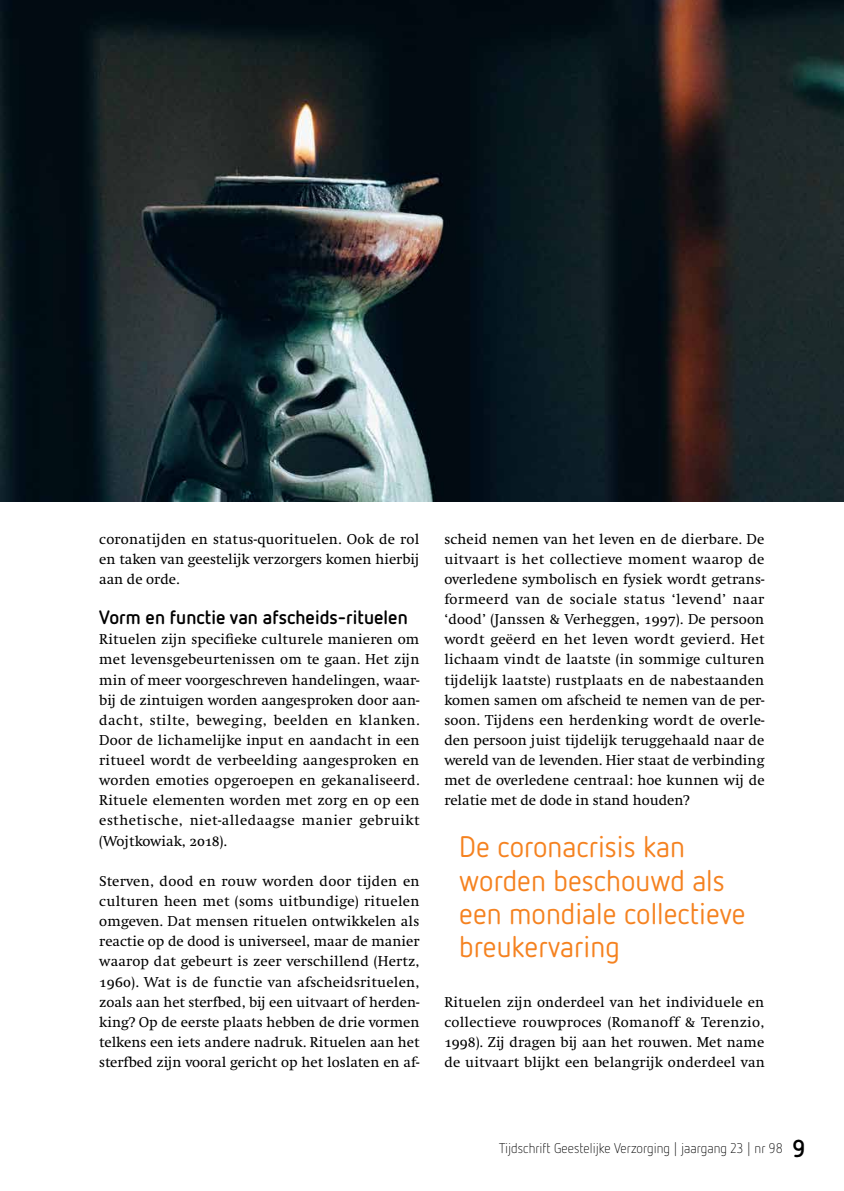
<style>
.page{position:relative;width:844px;height:1191px;background:#fff}
.page>*{position:absolute;margin:0;border:0;box-sizing:border-box;transform-origin:0 0}
.t1{font:29.75px/33.2px "Netto OT";color:#f58220}
.t2{font:700 19.25px "Netto OT";color:#000}
.t3{font:14.88px/20.1px "Swift ISE";color:#000;text-align:justify}
.t4{font:300 14px "Netto OT";color:#000}
.s1{font-weight:700;font-size:24.5px}
</style>
<div class="page">
<img style="left:0;top:0;width:843px;height:502px">
<p class="t3" style="left:99px;top:529px;width:321px">coronatijden en status-quorituelen. Ook de rol en taken van geestelijk verzorgers komen hierbij aan de orde.</p>
<p class="t2" style="left:99px;top:605px;width:310px">Vorm en functie van afscheids-rituelen</p>
<p class="t3" style="left:99px;top:629px;width:322px">Rituelen zijn specifieke culturele manieren om met levensgebeurtenissen om te gaan. Het zijn min of meer voorgeschreven handelingen, waar&shy;bij de zintuigen worden aangesproken door aan&shy;dacht, stilte, beweging, beelden en klanken.<br>Door de lichamelijke input en aandacht in een ritueel wordt de verbeelding aangesproken en worden emoties opgeroepen en gekanaliseerd.<br>Rituele elementen worden met zorg en op een esthetische, niet-alledaagse manier gebruikt (Wojtkowiak, 2018).</p>
<p class="t3" style="left:99px;top:871px;width:322px">Sterven, dood en rouw worden door tijden en culturen heen met (soms uitbundige) rituelen omgeven. Dat mensen rituelen ontwikkelen als reactie op de dood is universeel, maar de manier waarop dat gebeurt is zeer verschillend (Hertz, 1960). Wat is de functie van afscheidsrituelen, zoals aan het sterfbed, bij een uitvaart of herden&shy;king? Op de eerste plaats hebben de drie vormen telkens een iets andere nadruk. Rituelen aan het sterfbed zijn vooral gericht op het loslaten en af-</p>
<p class="t3" style="left:444px;top:529px;width:322px">scheid nemen van het leven en de dierbare. De uitvaart is het collectieve moment waarop de overledene symbolisch en fysiek wordt getrans&shy;formeerd van de sociale status ‘levend’ naar ‘dood’ (Janssen &amp; Verheggen, 1997). De persoon wordt geëerd en het leven wordt gevierd. Het lichaam vindt de laatste (in sommige culturen tijdelijk laatste) rustplaats en de nabestaanden komen samen om afscheid te nemen van de per&shy;soon. Tijdens een herdenking wordt de overle&shy;den persoon juist tijdelijk teruggehaald naar de wereld van de levenden. Hier staat de verbinding met de overledene centraal: hoe kunnen wij de relatie met de dode in stand houden?</p>
<h1 class="t1" style="left:459px;top:829px;width:288px">De coronacrisis kan worden beschouwd als een mondiale collectieve breukervaring</h1>
<p class="t3" style="left:444px;top:992px;width:322px">Rituelen zijn onderdeel van het individuele en collectieve rouwproces (Romanoff &amp; Terenzio, 1998). Zij dragen bij aan het rouwen. Met name de uitvaart blijkt een belangrijk onderdeel van</p>
<p class="t4" style="left:499px;top:1139px;width:307px">Tijdschrift Geestelijke Verzorging | jaargang 23 | nr 98 <span class="s1">9</span></p>
</div>
